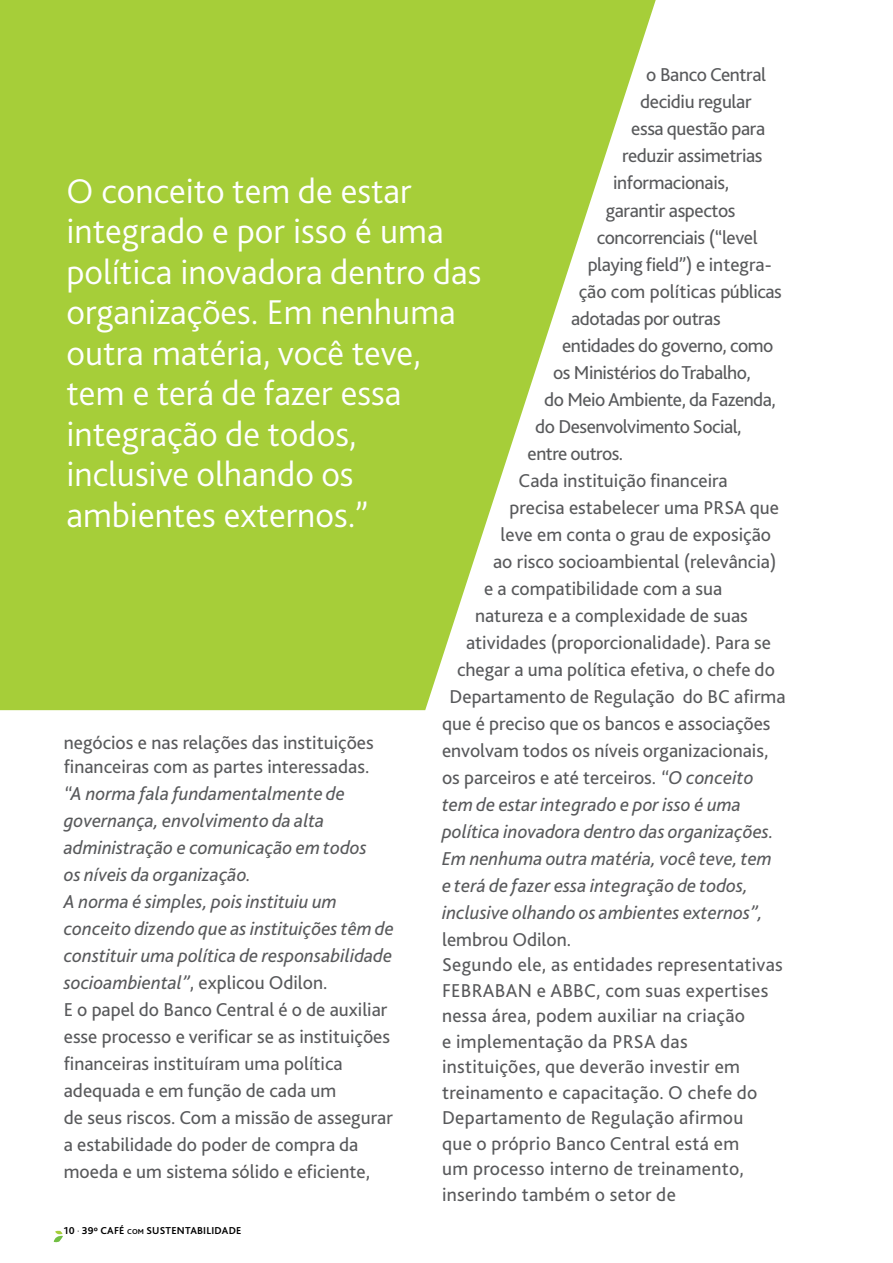
<style>
.page{position:relative;width:893px;height:1263px;background:#fff}
.page>*{position:absolute;margin:0;border:0;box-sizing:border-box;transform-origin:0 0}
.t1{font:300 36px/40.5px "Bliss 2";color:#fff}
.t2{font:19.5px/27px "Bliss 2";color:#58595b}
.t3{font:italic 19.5px "Bliss 2";color:#58595b}
.t4{font:19.5px "Bliss 2";letter-spacing:-.02em;color:#58595b}
.t5{font:19.5px "Bliss 2";letter-spacing:-.025em;color:#58595b}
.t6{font:700 10.5px "Bliss 2";letter-spacing:.02em;color:#000}
.s1{font-style:italic}
.s2{font-size:7.5px}
</style>
<div class="page">
<svg style="left:0;top:0;width:656px;height:710px;fill:#a6ce39"></svg>
<svg style="left:54px;top:1230px;width:9px;height:12px"></svg>
<p class="t4" style="left:646px;top:63px;width:121px">o Banco Central</p>
<p class="t4" style="left:640px;top:90px;width:113px">decidiu regular</p>
<p class="t4" style="left:631px;top:117px;width:135px">essa questão para</p>
<p class="t4" style="left:622px;top:144px;width:142px">reduzir assimetrias</p>
<p class="t4" style="left:613px;top:171px;width:117px">informacionais,</p>
<p class="t4" style="left:606px;top:198px;width:131px">garantir aspectos</p>
<p class="t4" style="left:597px;top:225px;width:162px">concorrenciais (“level</p>
<p class="t4" style="left:588px;top:252px;width:186px">playing field”) e integra-</p>
<p class="t2" style="left:579px;top:277px;width:204px">ção com políticas públicas</p>
<p class="t5" style="left:571px;top:306px;width:151px">adotadas por outras</p>
<p class="t5" style="left:562px;top:333px;width:213px">entidades do governo, como</p>
<p class="t5" style="left:553px;top:360px;width:199px">os Ministérios do Trabalho,</p>
<p class="t5" style="left:544px;top:387px;width:233px">do Meio Ambiente, da Fazenda,</p>
<p class="t5" style="left:535px;top:414px;width:208px">do Desenvolvimento Social,</p>
<p class="t5" style="left:528px;top:441px;width:97px">entre outros.</p>
<p class="t2" style="left:519px;top:466px;width:211px">Cada instituição financeira</p>
<p class="t2" style="left:510px;top:493px;width:271px">precisa estabelecer uma PRSA que</p>
<p class="t2" style="left:501px;top:520px;width:272px">leve em conta o grau de exposição</p>
<p class="t2" style="left:493px;top:547px;width:285px">ao risco socioambiental (relevância)</p>
<p class="t2" style="left:484px;top:574px;width:240px">e a compatibilidade com a sua</p>
<p class="t2" style="left:475px;top:601px;width:274px">natureza e a complexidade de suas</p>
<p class="t2" style="left:466px;top:628px;width:306px">atividades (proporcionalidade). Para se</p>
<p class="t2" style="left:457px;top:655px;width:319px">chegar a uma política efetiva, o chefe do</p>
<p class="t2" style="left:450px;top:682px;width:337px">Departamento de Regulação do BC afirma</p>
<p class="t2" style="left:442px;top:709px;width:330px">que é preciso que os bancos e associações</p>
<p class="t2" style="left:442px;top:736px;width:328px">envolvam todos os níveis organizacionais,</p>
<p class="t2" style="left:442px;top:763px;width:313px">os parceiros e até terceiros. <span class="s1">“O conceito</span></p>
<p class="t3" style="left:442px;top:792px;width:300px">tem de estar integrado e por isso é uma</p>
<p class="t3" style="left:442px;top:819px;width:333px">política inovadora dentro das organizações.</p>
<p class="t3" style="left:442px;top:846px;width:331px">Em nenhuma outra matéria, você teve, tem</p>
<p class="t3" style="left:442px;top:873px;width:307px">e terá de fazer essa integração de todos,</p>
<p class="t3" style="left:442px;top:900px;width:322px">inclusive olhando os ambientes externos”,</p>
<p class="t2" style="left:442px;top:926px;width:342px;line-height:25.5px">lembrou Odilon.<br>Segundo ele, as entidades representativas FEBRABAN e ABBC, com suas expertises nessa área, podem auxiliar na criação<br>e implementação da PRSA das instituições, que deverão investir em treinamento e capacitação. O chefe do Departamento de Regulação afirmou<br>que o próprio Banco Central está em<br>um processo interno de treinamento, inserindo também o setor de</p>
<h1 class="t1" style="left:66px;top:169px;width:416px">O conceito tem de estar integrado e por isso é uma política inovadora dentro das organizações. Em nenhuma outra matéria, você teve, tem e terá de fazer essa integração de todos, inclusive olhando os ambientes externos.”</h1>
<p class="t2" style="left:64px;top:730px;width:311px;line-height:24px">negócios e nas relações das instituições financeiras com as partes interessadas.</p>
<p class="t2" style="left:64px;top:779px;width:332px"><span class="s1">“A norma fala fundamentalmente de governança, envolvimento da alta administração e comunicação em todos<br>os níveis da organização.<br>A norma é simples, pois instituiu um conceito dizendo que as instituições têm de constituir uma política de responsabilidade socioambiental”</span>, explicou Odilon.<br>E o papel do Banco Central é o de auxiliar esse processo e verificar se as instituições financeiras instituíram uma política adequada e em função de cada um<br>de seus riscos. Com a missão de assegurar a estabilidade do poder de compra da moeda e um sistema sólido e eficiente,</p>
<p class="t6" style="left:64px;top:1224px;width:179px">10 <span class="s2">·</span> 39º CAFÉ <span class="s2">COM</span> SUSTENTABILIDADE</p>
</div>
